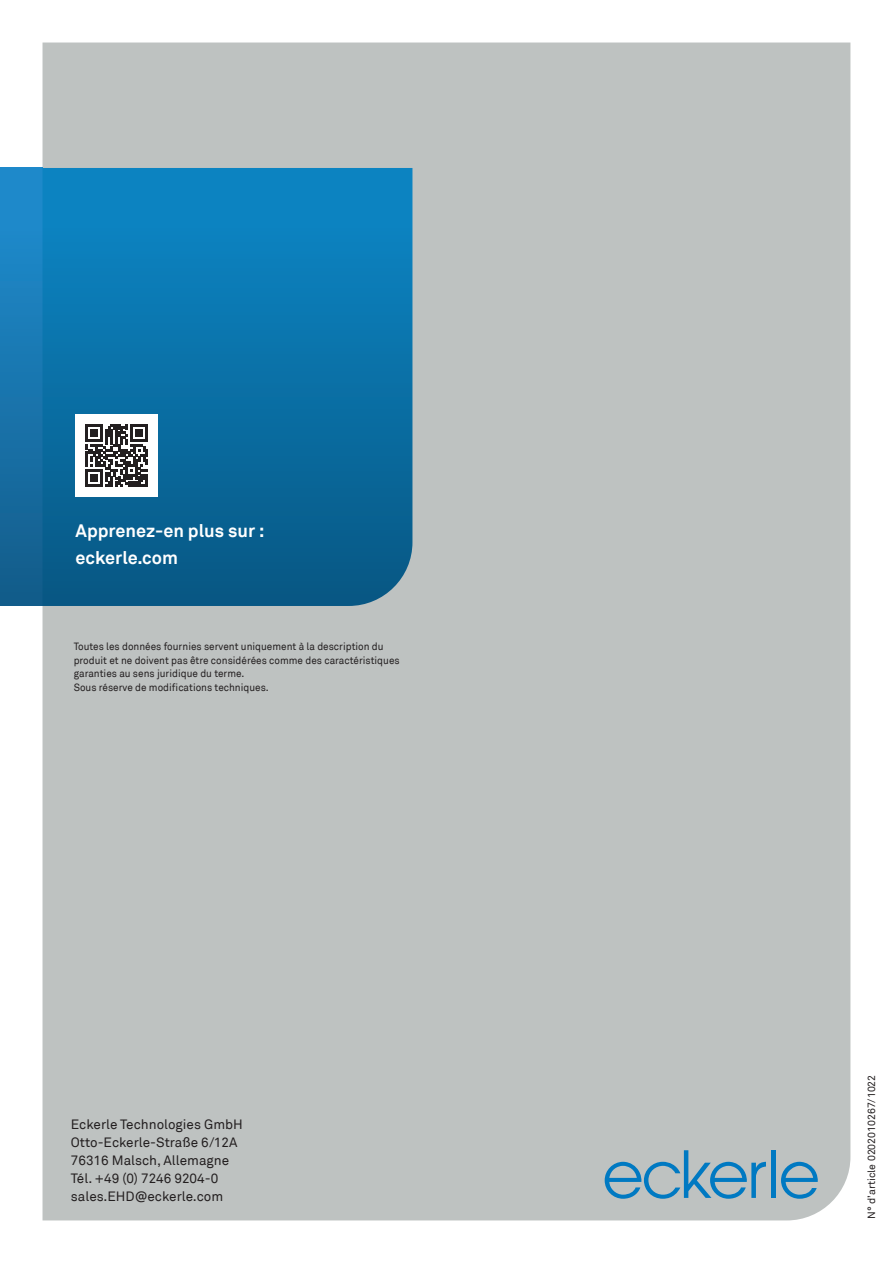
<style>
.page{position:relative;width:893px;height:1263px;background:#fff}
.page>*{position:absolute;margin:0;border:0;box-sizing:border-box;transform-origin:0 0}
.t1{font:700 18px/27.8px "Akkurat";color:#fff}
.t2{font:13.5px/18px "Akkurat";color:#231f20}
.t3{font:10.5px/13.5px "Akkurat";color:#231f20;scale:.95 1}
.t4{font:10.5px "Akkurat";color:#231f20}
</style>
<div class="page">
<div style="left:43px;top:43px;width:807px;height:1177px;background:#bec2c1"></div>
<div style="left:0;top:168px;width:43px;height:438px;background:linear-gradient(to bottom,#1f8ed1,#135c8a)"></div>
<svg style="left:43px;top:168px;width:369px;height:438px;background:#0b70a6"></svg>
<svg style="left:605px;top:1150px;width:161px;height:49px;background:#8baec1"></svg>
<div style="left:771px;top:1150px;width:5px;height:48px;background:#0079c2"></div>
<svg style="left:781px;top:1162px;width:37px;height:37px"></svg>
<div style="left:76px;top:414px;width:82px;height:83px;background:#fff"></div>
<svg style="left:86px;top:424px;width:62px;height:63px"></svg>
<h1 class="t1" style="left:76px;top:516px;width:191px">Apprenez-en plus sur : eckerle.com</h1>
<p class="t3" style="left:74px;top:640px;width:345px">Toutes les données fournies servent uniquement à la description du produit et ne doivent pas être considérées comme des caractéristiques garanties au sens juridique du terme.<br>Sous réserve de modifications techniques.</p>
<p class="t2" style="left:71px;top:1115px;width:174px">Eckerle Technologies GmbH<br>Otto-Eckerle-Straße 6/12A<br>76316 Malsch, Allemagne<br>Tél. +49 (0) 7246 9204-0 sales.EHD@eckerle.com</p>
<p class="t4" style="left:865px;top:1219px;width:146px;rotate:-90deg">N° d’article 0202010267/1022</p>
</div>
